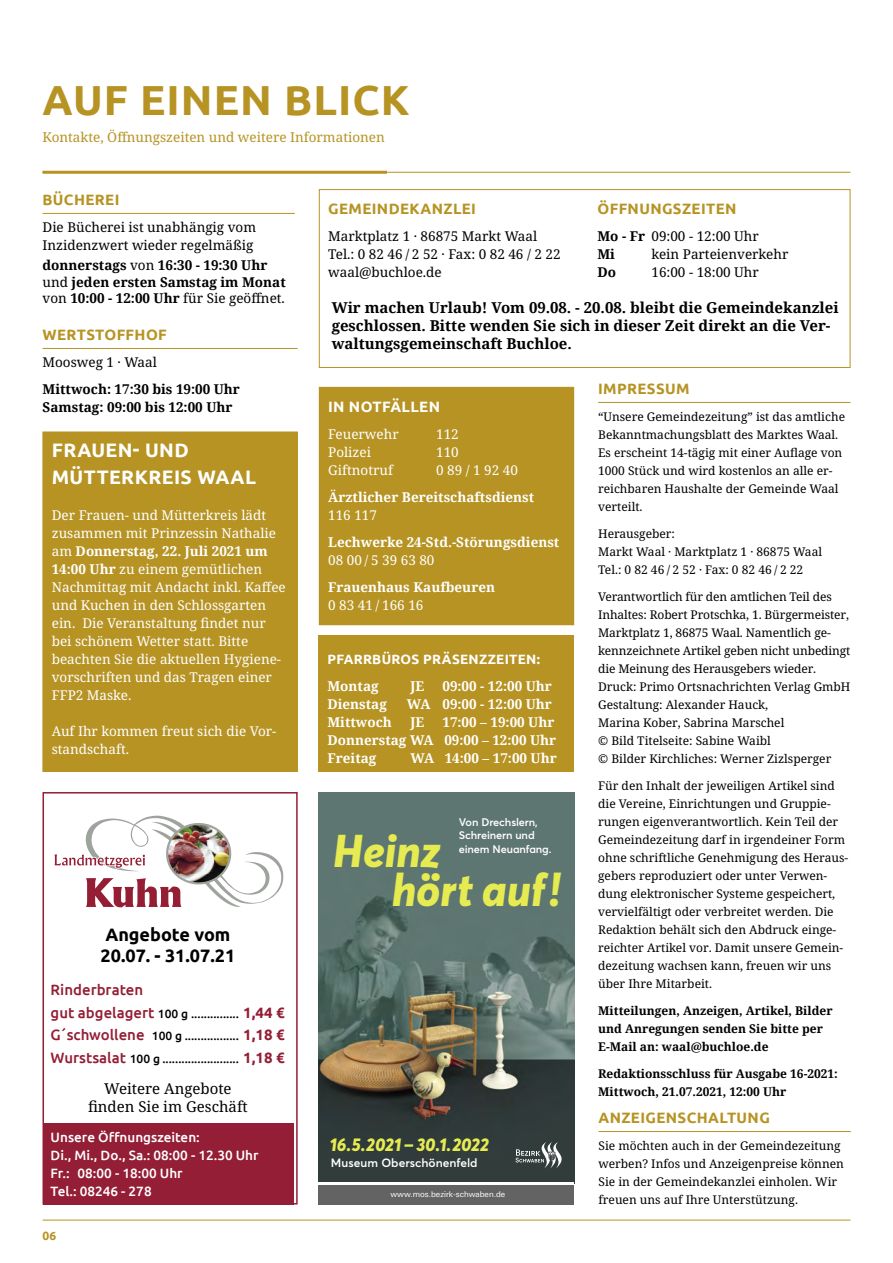
<style>
.page{position:relative;width:893px;height:1263px;background:#fff}
.page>*{position:absolute;margin:0;border:0;box-sizing:border-box;transform-origin:0 0}
.t1{font:800 45.3px/39.3px "Averta Demo PE";letter-spacing:-.005em;color:#e6eb52}
.t2{font:700 42px "Ubuntu";letter-spacing:.025em;color:#b69323}
.t3{font:700 19.5px/27px "Ubuntu";letter-spacing:.02em;color:#fff}
.t4{font:800 18.15px "Averta Demo PE";letter-spacing:-.005em;color:#e6eb52}
.t5{font:700 18px/21px "Ubuntu";color:#000}
.t6{font:700 15px/18px "Noto Serif";color:#000}
.t7{font:700 15px "Ubuntu";letter-spacing:.025em;color:#b69323}
.t8{font:15px/18px "Noto Serif";color:#000;text-align:center}
.t9{font:500 15px "Ubuntu";color:#941e35}
.t10{font:700 15px "Ubuntu";letter-spacing:.025em;color:#fff}
.t11{font:13.5px/18px "Noto Serif";color:#fff}
.t12{font:700 13.5px/18px "Noto Serif";color:#fff}
.t13{font:13.5px/18px "Noto Serif";color:#000}
.t14{font:700 13.5px/16.5px "Noto Serif";color:#000}
.t15{font:500 13.5px/18px "Ubuntu";color:#fff}
.t16{font:13.5px "Noto Serif";color:#b69323}
.t17{font:700 13.5px "Ubuntu";letter-spacing:.02em;color:#fff}
.t18{font:12px/18px "Noto Serif";color:#000}
.t19{font:700 12px/18px "Noto Serif";color:#000}
.t20{font:500 12px/22.5px "Ubuntu";color:#000;text-align:justify}
.t21{font:700 12px "Ubuntu";color:#b69323}
.t22{font:600 11.85px "Averta PE";color:#fff}
.t23{font:600 10.95px/13.2px "Averta PE";letter-spacing:-.01em;color:#fff}
.t24{font:7.95px "Univers For Augsburg";color:#fff}
.s1{font-weight:400}
.s2{font-weight:700}
.s3{font-size:15px;color:#941e35}
.s4{font-weight:700;font-size:15px;color:#941e35}
</style>
<div class="page">
<div style="left:319px;top:387px;width:255px;height:238px;background:#b69323"></div>
<hr style="left:598px;top:1131px;width:253px;height:1px;background:#b69323">
<hr style="left:43px;top:213px;width:252px;height:1px;background:#b69323">
<hr style="left:43px;top:348px;width:255px;height:1px;background:#b69323">
<div style="left:43px;top:1123px;width:251px;height:81px;background:#941e35"></div>
<svg style="left:54px;top:815px;width:230px;height:93px"></svg>
<div style="left:319px;top:636px;width:255px;height:136px;background:#b69323"></div>
<img style="left:319px;top:792px;width:255px;height:390px">
<div style="left:319px;top:1185px;width:255px;height:19px;background:#636363"></div>
<svg style="left:516px;top:1142px;width:56px;height:26px"></svg>
<div style="left:43px;top:432px;width:254px;height:339px;background:#b69323"></div>
<div style="left:43px;top:432px;width:255px;height:340px;border:1px solid #b69323"></div>
<hr style="left:43px;top:172px;width:807px;height:1px;background:#b69323">
<hr style="left:43px;top:1220px;width:807px;height:1px;background:#b69323">
<hr style="left:43px;top:171px;width:344px;height:3px;background:#b69323">
<hr style="left:598px;top:402px;width:252px;height:1px;background:#b69323">
<div style="left:43px;top:792px;width:255px;height:412px;border:2px solid #941e35"></div>
<div style="left:319px;top:189px;width:531px;height:179px;border:1px solid #b69323"></div>
<h2 class="t2" style="left:43px;top:74px;width:368px">AUF EINEN BLICK</h2>
<p class="t16" style="left:43px;top:127px;width:344px">Kontakte, Öffnungszeiten und weitere Informationen</p>
<p class="t7" style="left:43px;top:190px;width:78px">BÜCHEREI</p>
<p class="t13" style="left:43px;top:218px;width:215px">Die Bücherei ist unabhängig vom<br>Inzidenzwert wieder regelmäßig</p>
<p class="t14" style="left:43px;top:257px;width:245px">donnerstags <span class="s1">von</span> 16:30 - 19:30 Uhr <span class="s1">und</span> jeden ersten Samstag im Monat <span class="s1">von</span> 10:00 - 12:00 Uhr <span class="s1">für Sie geöffnet.</span></p>
<p class="t7" style="left:43px;top:325px;width:126px">WERTSTOFFHOF</p>
<p class="t13" style="left:43px;top:353px;width:116px">Moosweg 1 · Waal</p>
<p class="t14" style="left:43px;top:379px;width:199px;line-height:18px">Mittwoch: 17:30 bis 19:00 Uhr<br>Samstag: 09:00 bis 12:00 Uhr</p>
<h3 class="t3" style="left:52px;top:436px;width:206px">FRAUEN- UND<br>MÜTTERKREIS WAAL</h3>
<p class="t11" style="left:52px;top:506px;width:236px">Der Frauen- und Mütterkreis lädt zusammen mit Prinzessin Nathalie am <span class="s2">Donnerstag, 22. Juli 2021 um<br>14:00 Uhr</span> zu einem gemütlichen<br>Nachmittag mit Andacht inkl. Kaffee und Kuchen in den Schlossgarten ein. Die Veranstaltung findet nur bei schönem Wetter statt. Bitte beachten Sie die aktuellen Hygiene&shy;vorschriften und das Tragen einer<br>FFP2 Maske.</p>
<p class="t11" style="left:52px;top:722px;width:226px">Auf Ihr kommen freut sich die Vor&shy;standschaft.</p>
<h3 class="t5" style="left:101px;top:924px;width:136px">Angebote vom<br>20.07. - 31.07.21</h3>
<p class="t9" style="left:51px;top:980px;width:94px">Rinderbraten</p>
<p class="t20" style="left:51px;top:1001px;width:236px"><span class="s3">gut abgelagert</span> 100 g ............... <span class="s4">1,44 € </span><span class="s3">G´schwollene</span> 100 g ................. <span class="s4">1,18 € </span><span class="s3">Wurstsalat</span> 100 g ........................ <span class="s4">1,18 €</span></p>
<p class="t8" style="left:88px;top:1080px;width:161px">Weitere Angebote finden Sie im Geschäft</p>
<p class="t15" style="left:51px;top:1127px;width:209px">Unsere Öffnungszeiten:<br>Di., Mi., Do., Sa.: 08:00 - 12.30 Uhr<br>Fr.: 08:00 - 18:00 Uhr<br>Tel.: 08246 - 278</p>
<p class="t21" style="left:43px;top:1228px;width:15px">06</p>
<p class="t7" style="left:597px;top:199px;width:141px">ÖFFNUNGSZEITEN</p>
<p class="t13" style="left:597px;top:227px;width:163px"><span class="s2">Mo - Fr</span> 09:00 - 12:00 Uhr<br><span class="s2">Mi</span></p>
<p class="t7" style="left:328px;top:199px;width:149px">GEMEINDEKANZLEI</p>
<p class="t13" style="left:328px;top:227px;width:234px">Marktplatz 1 · 86875 Markt Waal<br>Tel.: 0 82 46 / 2 52 · Fax: 0 82 46 / 2 22 waal@buchloe.de</p>
<p class="t13" style="left:651px;top:245px;width:138px">kein Parteienverkehr</p>
<p class="t14" style="left:597px;top:263px;width:20px">Do</p>
<p class="t13" style="left:651px;top:263px;width:109px">16:00 - 18:00 Uhr</p>
<p class="t6" style="left:332px;top:298px;width:509px">Wir machen Urlaub! Vom 09.08. - 20.08. bleibt die Gemeindekanzlei geschlossen. Bitte wenden Sie sich in dieser Zeit direkt an die Ver&shy;waltungsgemeinschaft Buchloe.</p>
<p class="t10" style="left:328px;top:397px;width:113px">IN NOTFÄLLEN</p>
<p class="t11" style="left:328px;top:425px;width:72px">Feuerwehr</p>
<p class="t11" style="left:436px;top:425px;width:24px">112</p>
<p class="t11" style="left:328px;top:443px;width:44px">Polizei</p>
<p class="t11" style="left:436px;top:443px;width:24px">110</p>
<p class="t11" style="left:328px;top:461px;width:66px">Giftnotruf</p>
<p class="t11" style="left:436px;top:461px;width:83px">0 89 / 1 92 40</p>
<p class="t12" style="left:328px;top:487px;width:208px">Ärztlicher Bereitschaftsdienst</p>
<p class="t11" style="left:328px;top:506px;width:50px">116 117</p>
<p class="t12" style="left:328px;top:532px;width:233px">Lechwerke 24-Std.-Störungsdienst</p>
<p class="t11" style="left:328px;top:551px;width:108px">08 00 / 5 39 63 80</p>
<p class="t12" style="left:328px;top:577px;width:168px">Frauenhaus Kaufbeuren</p>
<p class="t11" style="left:328px;top:596px;width:97px">0 83 41 / 166 16</p>
<p class="t17" style="left:327px;top:651px;width:214px">PFARRBÜROS PRÄSENZZEITEN:</p>
<p class="t12" style="left:327px;top:676px;width:53px">Montag</p>
<p class="t12" style="left:410px;top:676px;width:15px">JE</p>
<p class="t12" style="left:442px;top:676px;width:111px">09:00 - 12:00 Uhr</p>
<p class="t12" style="left:327px;top:694px;width:61px">Dienstag</p>
<p class="t12" style="left:407px;top:694px;width:146px">WA 09:00 - 12:00 Uhr</p>
<p class="t12" style="left:327px;top:712px;width:66px">Mittwoch</p>
<p class="t12" style="left:410px;top:712px;width:15px">JE</p>
<p class="t12" style="left:327px;top:712px;width:230px;text-indent:115px">17:00 – 19:00 Uhr<br>Donnerstag WA 09:00 – 12:00 Uhr<br>Freitag</p>
<p class="t12" style="left:410px;top:748px;width:148px">WA 14:00 – 17:00 Uhr</p>
<p class="t23" style="left:459px;top:815px;width:94px">Von Drechslern,<br>Schreinern und einem Neuanfang.</p>
<h1 class="t1" style="left:392px;top:831px;width:171px;text-indent:-59px">Heinz<br>hört auf!</h1>
<h3 class="t4" style="left:330px;top:1134px;width:161px">16.5.2021 – 30.1.2022</h3>
<p class="t22" style="left:331px;top:1154px;width:148px">Museum Oberschönenfeld</p>
<p class="t24" style="left:390px;top:1190px;width:116px">www.mos.bezirk-schwaben.de</p>
<p class="t7" style="left:598px;top:379px;width:93px">IMPRESSUM</p>
<p class="t18" style="left:598px;top:408px;width:248px">“Unsere Gemeindezeitung” ist das amtliche Bekanntmachungsblatt des Marktes Waal.<br>Es erscheint 14-tägig mit einer Auflage von 1000 Stück und wird kostenlos an alle er&shy;reichbaren Haushalte der Gemeinde Waal verteilt.</p>
<p class="t18" style="left:598px;top:525px;width:226px">Herausgeber:<br>Markt Waal · Marktplatz 1 · 86875 Waal<br>Tel.: 0 82 46 / 2 52 · Fax: 0 82 46 / 2 22</p>
<p class="t18" style="left:598px;top:588px;width:254px">Verantwortlich für den amtlichen Teil des Inhaltes: Robert Protschka, 1. Bürgermeister, Marktplatz 1, 86875 Waal. Namentlich ge&shy;kennzeichnete Artikel geben nicht unbedingt die Meinung des Herausgebers wieder.<br>Druck: Primo Ortsnachrichten Verlag GmbH Gestaltung: Alexander Hauck,<br>Marina Kober, Sabrina Marschel<br>© Bild Titelseite: Sabine Waibl<br>© Bilder Kirchliches: Werner Zizlsperger</p>
<p class="t18" style="left:598px;top:777px;width:252px">Für den Inhalt der jeweiligen Artikel sind die Vereine, Einrichtungen und Gruppie&shy;rungen eigenverantwortlich. Kein Teil der Gemeindezeitung darf in irgendeiner Form ohne schriftliche Genehmigung des Heraus&shy;gebers reproduziert oder unter Verwen&shy;dung elektronischer Systeme gespeichert, vervielfältigt oder verbreitet werden. Die Redaktion behält sich den Abdruck einge&shy;reichter Artikel vor. Damit unsere Gemein&shy;dezeitung wachsen kann, freuen wir uns über Ihre Mitarbeit.</p>
<p class="t19" style="left:598px;top:1001px;width:236px">Mitteilungen, Anzeigen, Artikel, Bilder und Anregungen senden Sie bitte per<br>E-Mail an: waal@buchloe.de</p>
<p class="t19" style="left:598px;top:1064px;width:241px">Redaktionsschluss für Ausgabe 16-2021:<br>Mittwoch, 21.07.2021, 12:00 Uhr</p>
<p class="t7" style="left:598px;top:1108px;width:173px">ANZEIGENSCHALTUNG</p>
<p class="t18" style="left:598px;top:1137px;width:247px">Sie möchten auch in der Gemeindezeitung werben? Infos und Anzeigenpreise können Sie in der Gemeindekanzlei einholen. Wir freuen uns auf Ihre Unterstützung.</p>
</div>
